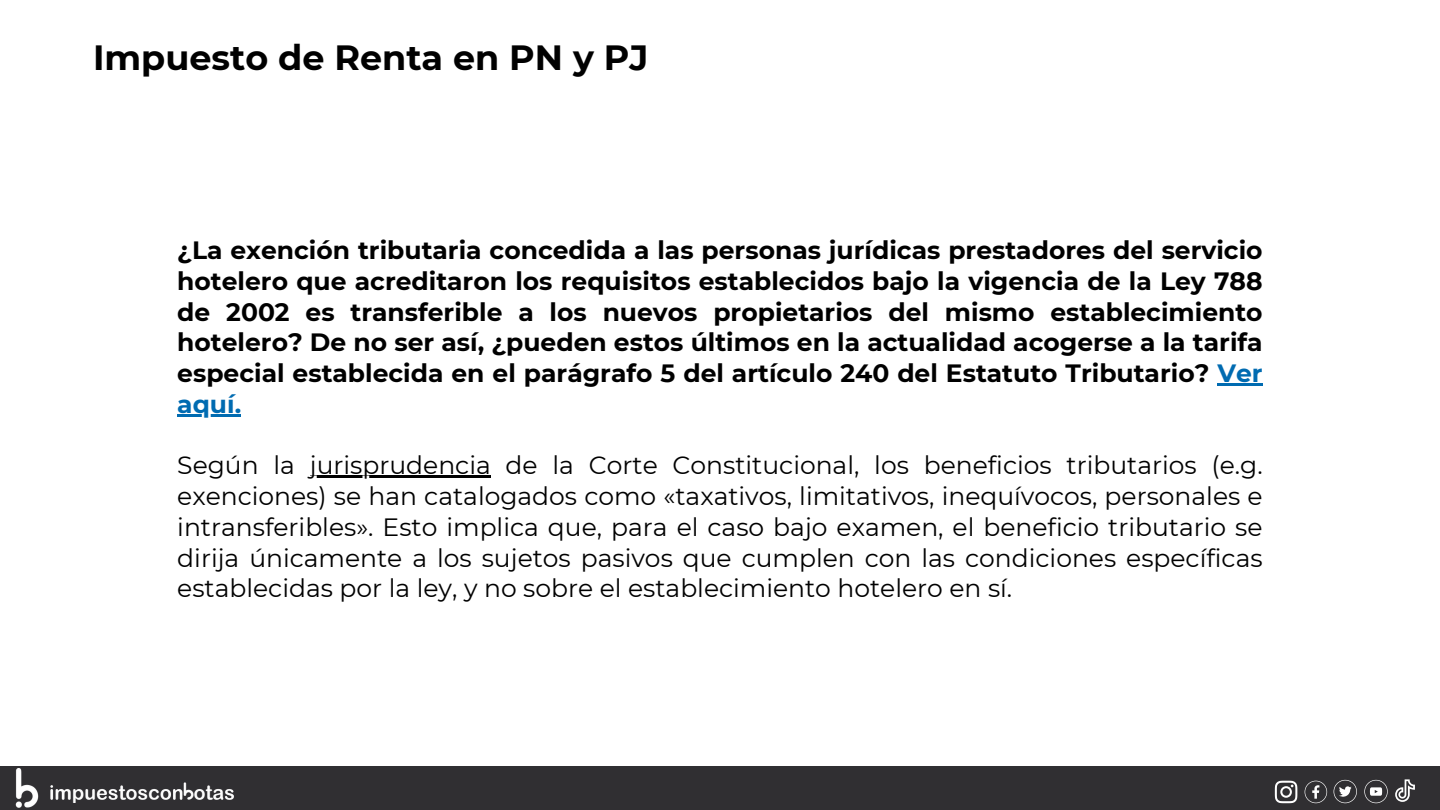
<style>
.page{position:relative;width:1440px;height:810px;background:#fff}
.page>*{position:absolute;margin:0;border:0;box-sizing:border-box;transform-origin:0 0}
.t1{font:700 35px "Montserrat";color:#000}
.t2{font:25px/30.8px "Montserrat";color:#000;text-align:justify}
.t3{font:700 25px/30.8px "Montserrat";color:#000;text-align:justify}
.t4{font:700 25px "Montserrat";color:#006bb1}
.s1{color:#006bb1}
</style>
<div class="page">
<div style="left:0;top:766px;width:1440px;height:44px;background:#302f32"></div>
<img style="left:81px;top:782px;width:153px;height:18px">
<img style="left:15px;top:769px;width:66px;height:39px">
<svg style="left:1275px;top:781px;width:22px;height:22px"></svg>
<svg style="left:1305px;top:781px;width:22px;height:22px"></svg>
<svg style="left:1334px;top:780px;width:23px;height:23px"></svg>
<svg style="left:1364px;top:780px;width:24px;height:23px"></svg>
<svg style="left:1395px;top:779px;width:20px;height:23px"></svg>
<hr style="left:1217px;top:384px;width:46px;height:2px;background:#006bb1">
<hr style="left:177px;top:414px;width:64px;height:3px;background:#006bb1">
<hr style="left:310px;top:476px;width:181px;height:2px;background:#000">
<p class="t1" style="left:93px;top:36px;width:557px">Impuesto de Renta en PN y PJ</p>
<p class="t3" style="left:177px;top:235px;width:1087px">¿La exención tributaria concedida a las personas jurídicas prestadores del servicio hotelero que acreditaron los requisitos establecidos bajo la vigencia de la Ley 788 de 2002 es transferible a los nuevos propietarios del mismo establecimiento hotelero? De no ser así, ¿pueden estos últimos en la actualidad acogerse a la tarifa especial establecida en el parágrafo 5 del artículo 240 del Estatuto Tributario? <span class="s1">Ver</span></p>
<p class="t4" style="left:177px;top:389px;width:65px">aquí.</p>
<p class="t2" style="left:177px;top:450px;width:119px">Según la</p>
<p class="t2" style="left:177px;top:450px;width:1087px;text-indent:133px">jurisprudencia de la Corte Constitucional, los beneficios tributarios (e.g. exenciones) se han catalogados como «taxativos, limitativos, inequívocos, personales e intransferibles». Esto implica que, para el caso bajo examen, el beneficio tributario se dirija únicamente a los sujetos pasivos que cumplen con las condiciones específicas establecidas por la ley, y no sobre el establecimiento hotelero en sí.</p>
</div>
